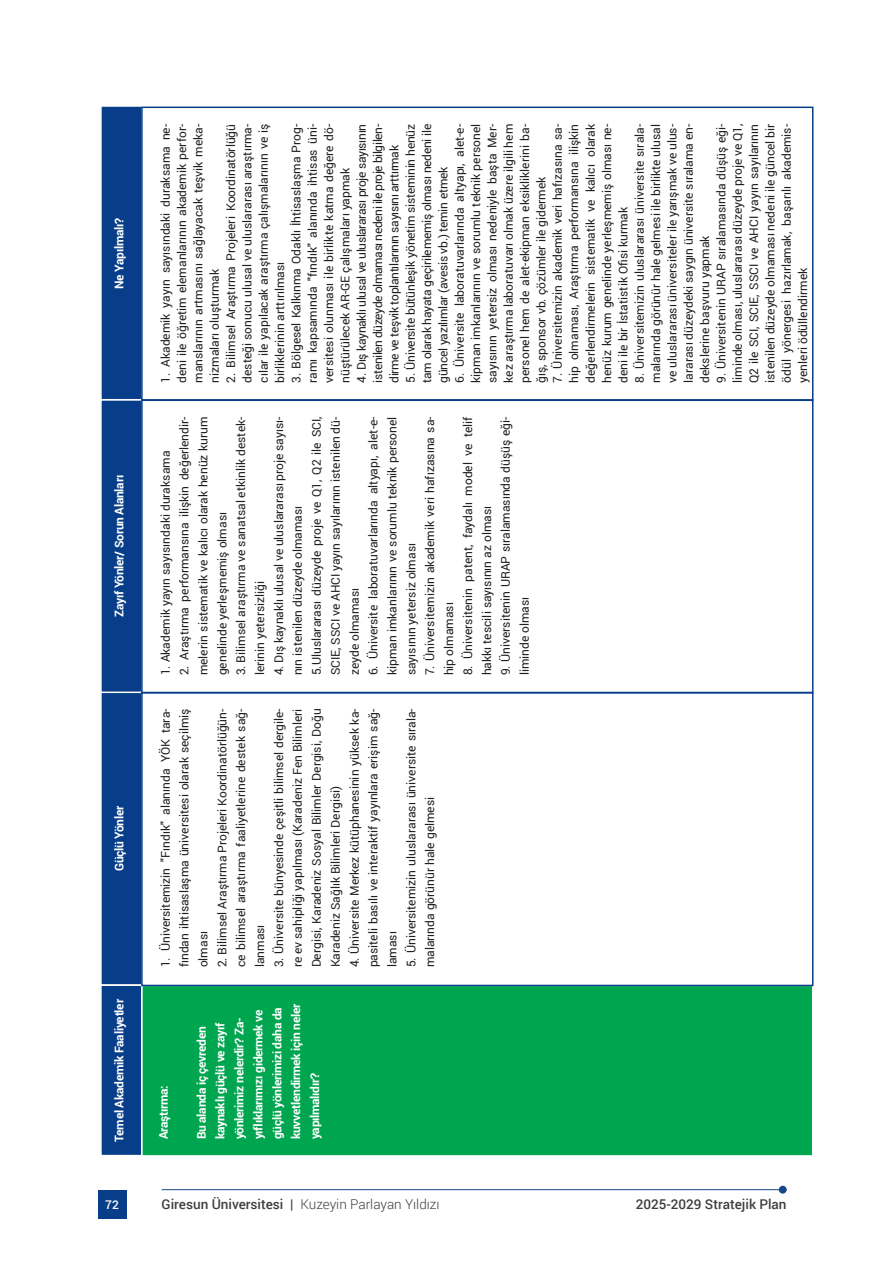
<style>
.page{position:relative;width:893px;height:1263px;background:#fff}
.page>*{position:absolute;margin:0;border:0;box-sizing:border-box;transform-origin:0 0}
.t1{font:300 13.5px "Roboto";color:#3e3e3f}
.t2{font:500 13.5px "Roboto";color:#3e3e3f}
.t3{font:12px/16.4px "Roboto";color:#231f20;text-align:justify}
.t4{font:700 12px/18.9px "Roboto";letter-spacing:-.02em;color:#fff}
.t5{font:500 12px "Roboto";color:#fff}
.s1{font-weight:500}
</style>
<div class="page">
<hr style="left:162px;top:1189px;width:625px;height:1px;background:#174688">
<div style="left:98px;top:1190px;width:28px;height:29px;background:#083e89"></div>
<div style="left:779px;top:1186px;width:8px;height:7px;background:#174688;border-radius:50%"></div>
<div style="left:100px;top:984px;width:43px;height:172px;background:#083e89;border:2px solid #fff"></div>
<div style="left:100px;top:691px;width:43px;height:295px;background:#083e89;border:2px solid #fff"></div>
<div style="left:100px;top:399px;width:43px;height:294px;background:#083e89;border:2px solid #fff"></div>
<div style="left:100px;top:105px;width:43px;height:295px;background:#083e89;border:2px solid #fff"></div>
<div style="left:141px;top:985px;width:672px;height:172px;background:#00a54f;border:2px solid #fff"></div>
<div style="left:141px;top:692px;width:672px;height:294px;border:2px solid #083e89"></div>
<div style="left:141px;top:399px;width:672px;height:295px;border:2px solid #083e89"></div>
<div style="left:141px;top:107px;width:672px;height:294px;border:2px solid #083e89"></div>
<p class="t4" style="left:109px;top:289px;width:72px;rotate:-90deg">Ne Yapılmalı?</p>
<p class="t4" style="left:109px;top:617px;width:143px;rotate:-90deg">Zayıf Yönler/ Sorun Alanları</p>
<p class="t4" style="left:109px;top:871px;width:67px;rotate:-90deg">Güçlü Yönler</p>
<p class="t4" style="left:109px;top:1141px;width:144px;rotate:-90deg">Temel Akademik Faaliyetler</p>
<p class="t3" style="left:157px;top:383px;width:260px;rotate:-90deg">1. Akademik yayın sayısındaki duraksama ne&shy;deni ile öğretim elemanlarının akademik perfor&shy;manslarının artmasını sağlayacak teşvik meka&shy;nizmaları oluşturmak</p>
<p class="t3" style="left:222px;top:383px;width:260px;rotate:-90deg">2. Bilimsel Araştırma Projeleri Koordinatörlüğü desteği sonucu ulusal ve uluslararası araştırma&shy;cılar ile yapılacak araştırma çalışmalarının ve iş birliklerinin arttırılması</p>
<p class="t3" style="left:288px;top:383px;width:260px;rotate:-90deg">3. Bölgesel Kalkınma Odaklı İhtisaslaşma Prog&shy;ramı kapsamında "fındık" alanında ihtisas üni&shy;versitesi olunması ile birlikte katma değere dö&shy;nüştürülecek AR-GE çalışmaları yapmak</p>
<p class="t3" style="left:353px;top:383px;width:260px;rotate:-90deg">4. Dış kaynaklı ulusal ve uluslararası proje sayısının istenilen düzeyde olmaması nedeni ile proje bilgilen&shy;dirme ve teşvik toplantılarının sayısını arttırmak</p>
<p class="t3" style="left:402px;top:383px;width:260px;rotate:-90deg">5. Üniversite bütünleşik yönetim sisteminin henüz tam olarak hayata geçirilememiş olması nedeni ile güncel yazılımlar (avesis vb.) temin etmek</p>
<p class="t3" style="left:451px;top:383px;width:260px;rotate:-90deg">6. Üniversite laboratuvarlarında altyapı, alet-e&shy;kipman imkanlarının ve sorumlu teknik personel sayısının yetersiz olması nedeniyle başta Mer&shy;kez araştırma laboratuvarı olmak üzere ilgili hem personel hem de alet-ekipman eksikliklerini ba&shy;ğış, sponsor vb. çözümler ile gidermek</p>
<p class="t3" style="left:549px;top:383px;width:260px;rotate:-90deg">7. Üniversitemizin akademik veri hafızasına sa&shy;hip olmaması, Araştırma performansına ilişkin değerlendirmelerin sistematik ve kalıcı olarak henüz kurum genelinde yerleşmemiş olması ne&shy;deni ile bir İstatistik Ofisi kurmak</p>
<p class="t3" style="left:631px;top:383px;width:260px;rotate:-90deg">8. Üniversitemizin uluslararası üniversite sırala&shy;malarında görünür hale gelmesi ile birlikte ulusal ve uluslararası üniversiteler ile yarışmak ve ulus&shy;lararası düzeydeki saygın üniversite sıralama en&shy;dekslerine başvuru yapmak</p>
<p class="t3" style="left:712px;top:383px;width:260px;rotate:-90deg">9. Üniversitenin URAP sıralamasında düşüş eği&shy;liminde olması, uluslararası düzeyde proje ve Q1, Q2 ile SCI, SCIE, SSCI ve AHCI yayın sayılarının istenilen düzeyde olmaması nedeni ile güncel bir ödül yönergesi hazırlamak, başarılı akademis&shy;yenleri ödüllendirmek</p>
<p class="t3" style="left:174px;top:675px;width:260px;line-height:18.9px;rotate:-90deg">2. Araştırma performansına ilişkin değerlendir&shy;melerin sistematik ve kalıcı olarak henüz kurum genelinde yerleşmemiş olması</p>
<p class="t3" style="left:231px;top:675px;width:260px;line-height:18.9px;rotate:-90deg">3. Bilimsel araştırma ve sanatsal etkinlik destek&shy;lerinin yetersizliği</p>
<p class="t3" style="left:269px;top:675px;width:260px;line-height:18.9px;text-align:left;rotate:-90deg">4. Dış kaynaklı ulusal ve uluslararası proje sayısı&shy;nın istenilen düzeyde olmaması<br>5.Uluslararası düzeyde proje ve Q1, Q2 ile SCI, SCIE, SSCI ve AHCI yayın sayılarının istenilen dü&shy;zeyde olmaması</p>
<p class="t3" style="left:363px;top:675px;width:260px;line-height:18.9px;rotate:-90deg">6. Üniversite laboratuvarlarında altyapı, alet-e&shy;kipman imkanlarının ve sorumlu teknik personel sayısının yetersiz olması</p>
<p class="t3" style="left:420px;top:675px;width:260px;line-height:18.9px;rotate:-90deg">7. Üniversitemizin akademik veri hafızasına sa&shy;hip olmaması</p>
<p class="t3" style="left:458px;top:675px;width:260px;line-height:18.9px;rotate:-90deg">8. Üniversitenin patent, faydalı model ve telif hakkı tescili sayısının az olması</p>
<p class="t3" style="left:496px;top:675px;width:260px;line-height:18.9px;rotate:-90deg">9. Üniversitenin URAP sıralamasında düşüş eği&shy;liminde olması</p>
<p class="t3" style="left:157px;top:675px;width:226px;rotate:-90deg">1. Akademik yayın sayısındaki duraksama</p>
<p class="t3" style="left:155px;top:967px;width:260px;line-height:18.9px;rotate:-90deg">1. Üniversitemizin "Fındık" alanında YÖK tara&shy;fından ihtisaslaşma üniversitesi olarak seçilmiş olması</p>
<p class="t3" style="left:212px;top:967px;width:260px;line-height:18.9px;rotate:-90deg">2. Bilimsel Araştırma Projeleri Koordinatörlüğün&shy;ce bilimsel araştırma faaliyetlerine destek sağ&shy;lanması</p>
<p class="t3" style="left:269px;top:967px;width:260px;line-height:18.9px;rotate:-90deg">3. Üniversite bünyesinde çeşitli bilimsel dergile&shy;re ev sahipliği yapılması (Karadeniz Fen Bilimleri Dergisi, Karadeniz Sosyal Bilimler Dergisi, Doğu Karadeniz Sağlık Bilimleri Dergisi)</p>
<p class="t3" style="left:344px;top:967px;width:260px;line-height:18.9px;rotate:-90deg">4. Üniversite Merkez kütüphanesinin yüksek ka&shy;pasiteli basılı ve interaktif yayınlara erişim sağ&shy;laması</p>
<p class="t3" style="left:401px;top:967px;width:260px;line-height:18.9px;rotate:-90deg">5. Üniversitemizin uluslararası üniversite sırala&shy;malarında görünür hale gelmesi</p>
<p class="t4" style="left:154px;top:1139px;width:56px;rotate:-90deg">Araştırma:</p>
<p class="t4" style="left:192px;top:1139px;width:137px;rotate:-90deg">Bu alanda iç çevreden kaynaklı güçlü ve zayıf yönlerimiz nelerdir? Za&shy;yıflıklarımızı gidermek ve güçlü yönlerimizi daha da kuvvetlendirmek için neler yapılmalıdır?</p>
<p class="t5" style="left:105px;top:1196px;width:15px">72</p>
<p class="t1" style="left:162px;top:1195px;width:279px"><span class="s1">Giresun Üniversitesi |</span> Kuzeyin Parlayan Yıldızı</p>
<p class="t2" style="left:636px;top:1195px;width:152px">2025-2029 Stratejik Plan</p>
</div>
